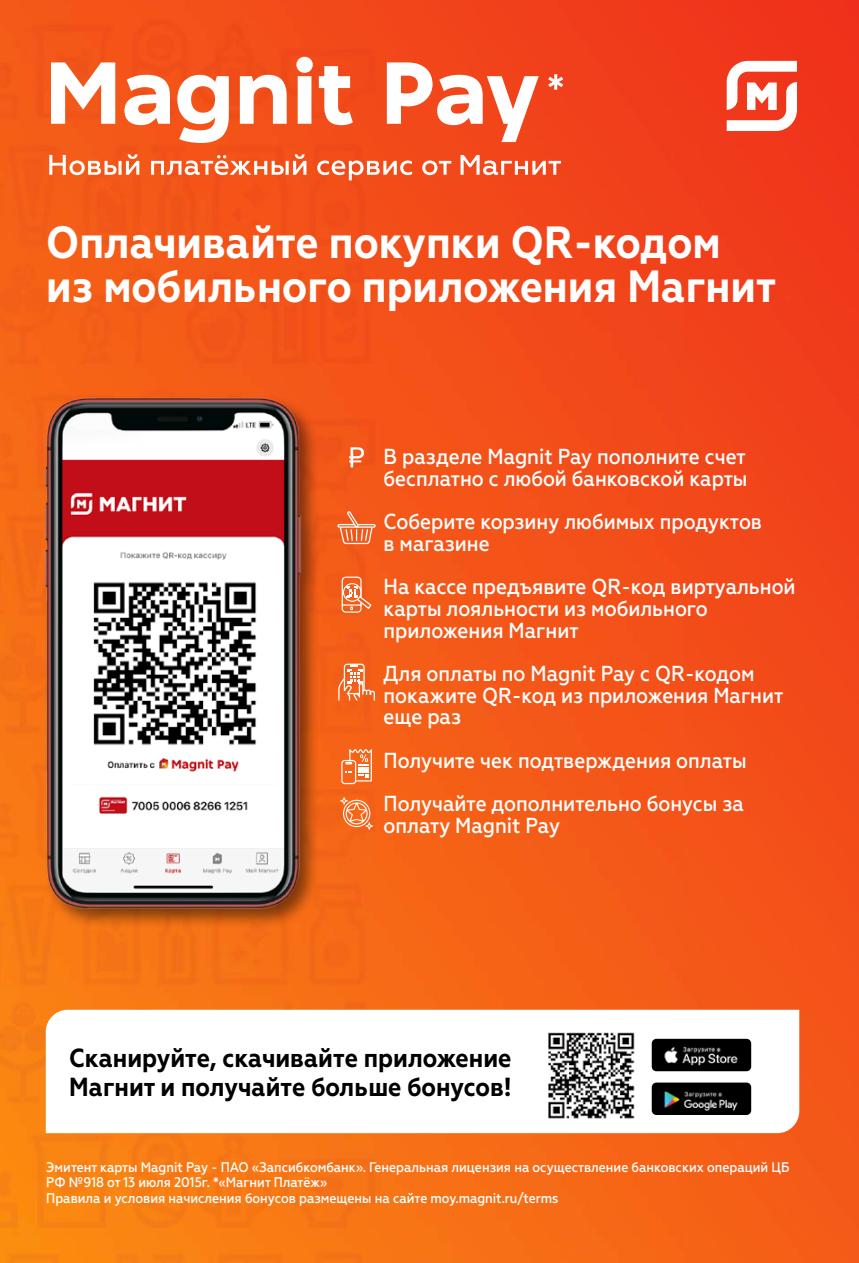
<style>
.page{position:relative;width:859px;height:1263px;background:#fff}
.page>*{position:absolute;margin:0;border:0;box-sizing:border-box;transform-origin:0 0}
.t1{font:700 45.15px/44.2px "Geometria Narrow";color:#fff}
.t2{font:700 26.1px/29.1px "Geometria Narrow";color:#000}
.t3{font:500 21.75px/21.8px "Geometria Narrow";color:#fff}
.t4{font:500 13.95px/15.6px "Geometria Narrow";color:#fff}
</style>
<div class="page">
<img style="left:0;top:0;width:859px;height:1263px">
<svg style="left:46px;top:1010px;width:753px;height:123px"></svg>
<img style="left:541px;top:1028px;width:96px;height:95px">
<svg style="left:49px;top:154px;width:90px;height:21px"></svg>
<svg style="left:151px;top:154px;width:155px;height:21px"></svg>
<svg style="left:317px;top:160px;width:95px;height:20px"></svg>
<svg style="left:422px;top:160px;width:29px;height:15px"></svg>
<svg style="left:460px;top:155px;width:101px;height:20px"></svg>
<img style="left:652px;top:1039px;width:99px;height:32px">
<img style="left:652px;top:1082px;width:99px;height:33px">
<svg style="left:727px;top:61px;width:70px;height:70px"></svg>
<svg style="left:51px;top:62px;width:64px;height:62px"></svg>
<svg style="left:124px;top:75px;width:46px;height:50px"></svg>
<svg style="left:177px;top:75px;width:52px;height:68px"></svg>
<svg style="left:240px;top:75px;width:47px;height:49px"></svg>
<svg style="left:296px;top:57px;width:17px;height:67px"></svg>
<svg style="left:319px;top:66px;width:34px;height:59px"></svg>
<svg style="left:387px;top:62px;width:152px;height:80px"></svg>
<svg style="left:548px;top:74px;width:15px;height:16px"></svg>
<img style="left:0;top:371px;width:338px;height:566px">
<img style="left:80px;top:573px;width:184px;height:181px">
<svg style="left:340px;top:797px;width:33px;height:33px"></svg>
<svg style="left:349px;top:447px;width:15px;height:20px"></svg>
<div style="left:337px;top:524px;width:39px;height:4px;border:1px solid #fff"></div>
<svg style="left:339px;top:511px;width:34px;height:41px"></svg>
<svg style="left:338px;top:663px;width:38px;height:39px"></svg>
<div style="left:341px;top:760px;width:15px;height:24px;border:1px solid #fff;border-radius:3px"></div>
<svg style="left:345px;top:748px;width:27px;height:34px"></svg>
<div style="left:342px;top:577px;width:20px;height:36px;border:1px solid #fff;border-radius:4px"></div>
<hr style="left:342px;top:604px;width:20px;height:2px;background:#fff">
<div style="left:343px;top:583px;width:19px;height:19px;border:1px solid #fff;border-radius:50%"></div>
<svg style="left:347px;top:587px;width:25px;height:23px"></svg>
<h1 class="t1" style="left:46px;top:221px;width:731px">Оплачивайте покупки QR-кодом из мобильного приложения Магнит</h1>
<p class="t3" style="left:384px;top:445px;width:365px">В разделе Magnit Pay пополните счет бесплатно с любой банковской карты</p>
<p class="t3" style="left:384px;top:511px;width:380px">Соберите корзину любимых продуктов в магазине</p>
<p class="t3" style="left:384px;top:576px;width:414px">На кассе предъявите QR-код виртуальной карты лояльности из мобильного приложения Магнит</p>
<p class="t3" style="left:384px;top:663px;width:401px">Для оплаты по Magnit Pay с QR-кодом покажите QR-код из приложения Магнит еще раз</p>
<p class="t3" style="left:384px;top:739px;width:365px;line-height:43.5px">Получите чек подтверждения оплаты<br>Получайте дополнительно бонусы за</p>
<p class="t3" style="left:384px;top:815px;width:178px">оплату Magnit Pay</p>
<p class="t2" style="left:69px;top:1044px;width:444px">Сканируйте, скачивайте приложение<br>Магнит и получайте больше бонусов!</p>
<p class="t4" style="left:46px;top:1159px;width:745px">Эмитент карты Magnit Pay - ПАО «Запсибкомбанк». Генеральная лицензия на осуществление банковских операций ЦБ<br>РФ №918 от 13 июля 2015г. *«Магнит Платёж»<br>Правила и условия начисления бонусов размещены на сайте moy.magnit.ru/terms</p>
</div>
